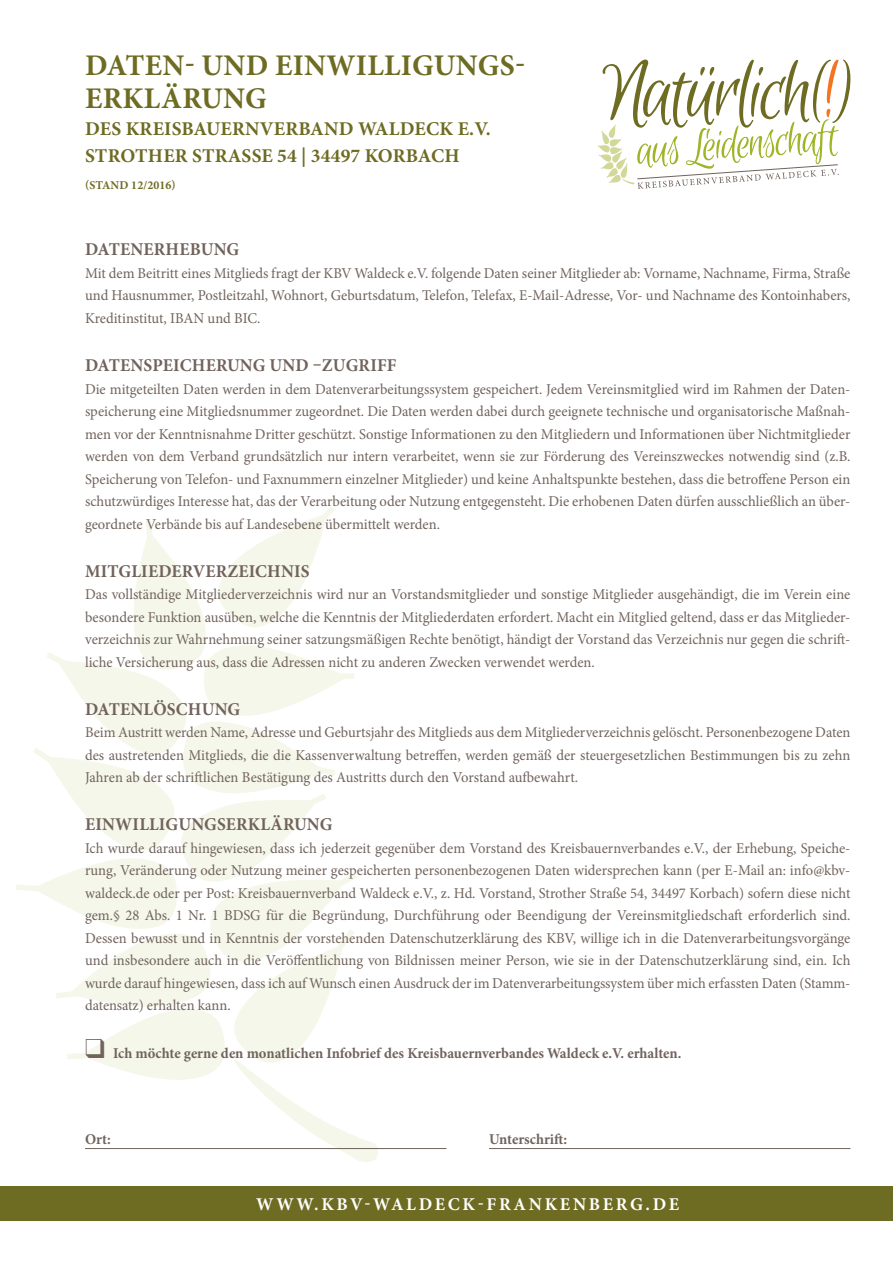
<style>
.page{position:relative;width:893px;height:1263px;background:#fff}
.page>*{position:absolute;margin:0;border:0;box-sizing:border-box;transform-origin:0 0}
.t1{font:700 30px/33px "Minion Pro";letter-spacing:.01em;color:#6e6b22}
.t2{font:700 19.5px/27px "Minion Pro";letter-spacing:.01em;color:#6e6b22}
.t3{font:700 18px "Minion Pro";letter-spacing:.01em;color:#71635c}
.t4{font:700 18px "Minion Pro";letter-spacing:.15em;color:#fff}
.t5{font:15px/22.5px "Minion Pro";letter-spacing:-.005em;color:#71635c;text-align:justify}
.t6{font:700 15px "Minion Pro";color:#71635c}
.t7{font:700 12px "Minion Pro";letter-spacing:.01em;color:#6e6b22}
</style>
<div class="page">
<div style="left:0;top:1186px;width:893px;height:34px;background:#6e6b22"></div>
<svg style="left:16px;top:507px;width:362px;height:655px"></svg>
<svg style="left:598px;top:60px;width:252px;height:129px"></svg>
<hr style="left:85px;top:1148px;width:361px;height:1px;background:#71635c">
<hr style="left:489px;top:1148px;width:361px;height:1px;background:#71635c">
<h1 class="t1" style="left:85px;top:49px;width:441px">DATEN- UND EINWILLIGUNGS-<br>ERKLÄRUNG</h1>
<h2 class="t2" style="left:85px;top:115px;width:407px">DES KREISBAUERNVERBAND WALDECK E.V.<br>STROTHER STRASSE 54 | 34497 KORBACH</h2>
<p class="t7" style="left:85px;top:177px;width:92px">(STAND 12/2016)</p>
<p class="t3" style="left:85px;top:237px;width:156px">DATENERHEBUNG</p>
<p class="t5" style="left:85px;top:262px;width:767px">Mit dem Beitritt eines Mitglieds fragt der KBV Waldeck e.V. folgende Daten seiner Mitglieder ab: Vorname, Nachname, Firma, Straße und Hausnummer, Postleitzahl, Wohnort, Geburtsdatum, Telefon, Telefax, E-Mail-Adresse, Vor- und Nachname des Kontoinhabers, Kreditinstitut, IBAN und BIC.</p>
<p class="t3" style="left:85px;top:353px;width:313px">DATENSPEICHERUNG UND –ZUGRIFF</p>
<p class="t5" style="left:85px;top:377px;width:767px">Die mitgeteilten Daten werden in dem Datenverarbeitungssystem gespeichert. Jedem Vereinsmitglied wird im Rahmen der Daten&shy;speicherung eine Mitgliedsnummer zugeordnet. Die Daten werden dabei durch geeignete technische und organisatorische Maßnah&shy;men vor der Kenntnisnahme Dritter geschützt. Sonstige Informationen zu den Mitgliedern und Informationen über Nichtmitglieder werden von dem Verband grundsätzlich nur intern verarbeitet, wenn sie zur Förderung des Vereinszweckes notwendig sind (z.B.<br>Speicherung von Telefon- und Faxnummern einzelner Mitglieder) und keine Anhaltspunkte bestehen, dass die betroffene Person ein schutzwürdiges Interesse hat, das der Verarbeitung oder Nutzung entgegensteht. Die erhobenen Daten dürfen ausschließlich an über&shy;geordnete Verbände bis auf Landesebene übermittelt werden.</p>
<p class="t3" style="left:85px;top:558px;width:226px">MITGLIEDERVERZEICHNIS</p>
<p class="t5" style="left:85px;top:583px;width:767px">Das vollständige Mitgliederverzeichnis wird nur an Vorstandsmitglieder und sonstige Mitglieder ausgehändigt, die im Verein eine besondere Funktion ausüben, welche die Kenntnis der Mitgliederdaten erfordert. Macht ein Mitglied geltend, dass er das Mitglieder&shy;verzeichnis zur Wahrnehmung seiner satzungsmäßigen Rechte benötigt, händigt der Vorstand das Verzeichnis nur gegen die schrift&shy;liche Versicherung aus, dass die Adressen nicht zu anderen Zwecken verwendet werden.</p>
<p class="t3" style="left:85px;top:696px;width:157px">DATENLÖSCHUNG</p>
<p class="t5" style="left:85px;top:721px;width:767px">Beim Austritt werden Name, Adresse und Geburtsjahr des Mitglieds aus dem Mitgliederverzeichnis gelöscht. Personenbezogene Daten des austretenden Mitglieds, die die Kassenverwaltung betreffen, werden gemäß der steuergesetzlichen Bestimmungen bis zu zehn Jahren ab der schriftlichen Bestätigung des Austritts durch den Vorstand aufbewahrt.</p>
<p class="t3" style="left:85px;top:812px;width:249px">EINWILLIGUNGSERKLÄRUNG</p>
<p class="t5" style="left:85px;top:837px;width:767px">Ich wurde darauf hingewiesen, dass ich jederzeit gegenüber dem Vorstand des Kreisbauernverbandes e.V., der Erhebung, Speiche&shy;rung, Veränderung oder Nutzung meiner gespeicherten personenbezogenen Daten widersprechen kann (per E-Mail an: info@kbv&shy;waldeck.de oder per Post: Kreisbauernverband Waldeck e.V., z. Hd. Vorstand, Strother Straße 54, 34497 Korbach) sofern diese nicht gem.§ 28 Abs. 1 Nr. 1 BDSG für die Begründung, Durchführung oder Beendigung der Vereinsmitgliedschaft erforderlich sind.<br>Dessen bewusst und in Kenntnis der vorstehenden Datenschutzerklärung des KBV, willige ich in die Datenverarbeitungsvorgänge und insbesondere auch in die Veröffentlichung von Bildnissen meiner Person, wie sie in der Datenschutzerklärung sind, ein. Ich wurde darauf hingewiesen, dass ich auf Wunsch einen Ausdruck der im Datenverarbeitungssystem über mich erfassten Daten (Stamm&shy;datensatz) erhalten kann.</p>
<p class="t6" style="left:85px;top:1043px;width:598px">❑ ICH MÖCHTE GERNE DEN MONATLICHEN INFOBRIEF DES KREISBAUERNVERBANDES WALDECK E.V. ERHALTEN.</p>
<p class="t6" style="left:85px;top:1128px;width:27px">ORT:</p>
<p class="t6" style="left:489px;top:1128px;width:80px">UNTERSCHRIFT:</p>
<p class="t4" style="left:256px;top:1191px;width:21px">WWW</p>
<p class="t4" style="left:314px;top:1191px;width:367px">.KBV-WALDECK-FRANKENBERG.DE</p>
</div>
